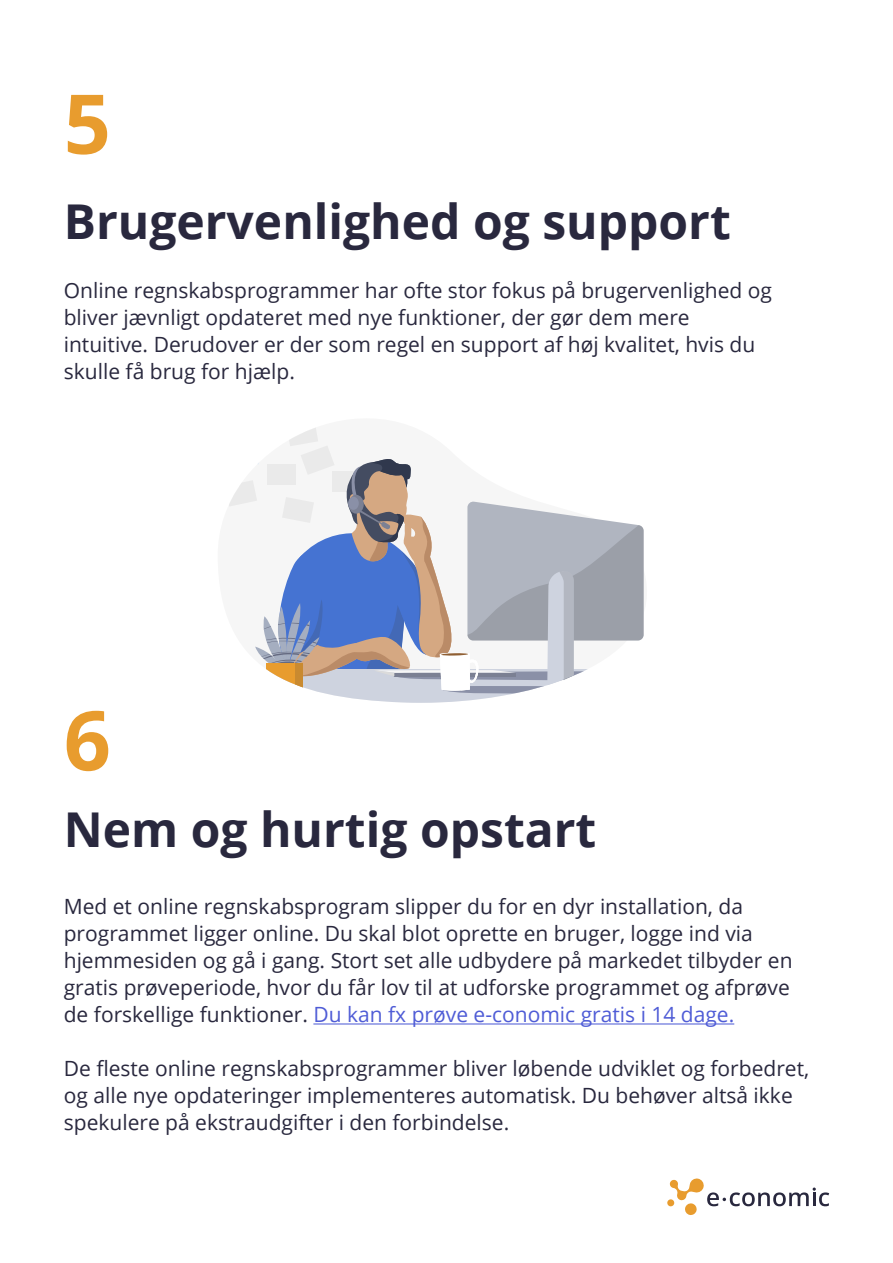
<style>
.page{position:relative;width:893px;height:1263px;background:#fff}
.page>*{position:absolute;margin:0;border:0;box-sizing:border-box;transform-origin:0 0}
.t1{font:700 82.5px "Open Sans";color:#e89c2e}
.t2{font:700 48px "Open Sans";color:#29283e}
.t3{font:21px/27px "Open Sans";color:#29283e}
.s1{color:#4f5cd6}
</style>
<div class="page">
<svg style="left:669px;top:1178px;width:160px;height:37px"></svg>
<hr style="left:313px;top:1023px;width:421px;height:1px;background:#4f5cd6">
<svg style="left:339px;top:696px;width:161px;height:7px"></svg>
<svg style="left:229px;top:428px;width:415px;height:268px"></svg>
<hr style="left:441px;top:653px;width:27px;height:3px;background:#8f5f33;border-radius:50%">
<h1 class="t1" style="left:64px;top:66px;width:49px">5</h1>
<h2 class="t2" style="left:64px;top:188px;width:669px">Brugervenlighed og support</h2>
<p class="t3" style="left:64px;top:276px;width:710px">Online regnskabsprogrammer har ofte stor fokus på brugervenlighed og bliver jævnligt opdateret med nye funktioner, der gør dem mere intuitive. Derudover er der som regel en support af høj kvalitet, hvis du skulle få brug for hjælp.</p>
<h1 class="t1" style="left:64px;top:682px;width:49px">6</h1>
<h2 class="t2" style="left:64px;top:795px;width:534px">Nem og hurtig opstart</h2>
<p class="t3" style="left:64px;top:893px;width:730px">Med et online regnskabsprogram slipper du for en dyr installation, da programmet ligger online. Du skal blot oprette en bruger, logge ind via hjemmesiden og gå i gang. Stort set alle udbydere på markedet tilbyder en gratis prøveperiode, hvor du får lov til at udforske programmet og afprøve de forskellige funktioner. <span class="s1">Du kan fx prøve e-conomic gratis i 14 dage.</span></p>
<p class="t3" style="left:64px;top:1055px;width:747px">De fleste online regnskabsprogrammer bliver løbende udviklet og forbedret, og alle nye opdateringer implementeres automatisk. Du behøver altså ikke spekulere på ekstraudgifter i den forbindelse.</p>
</div>
